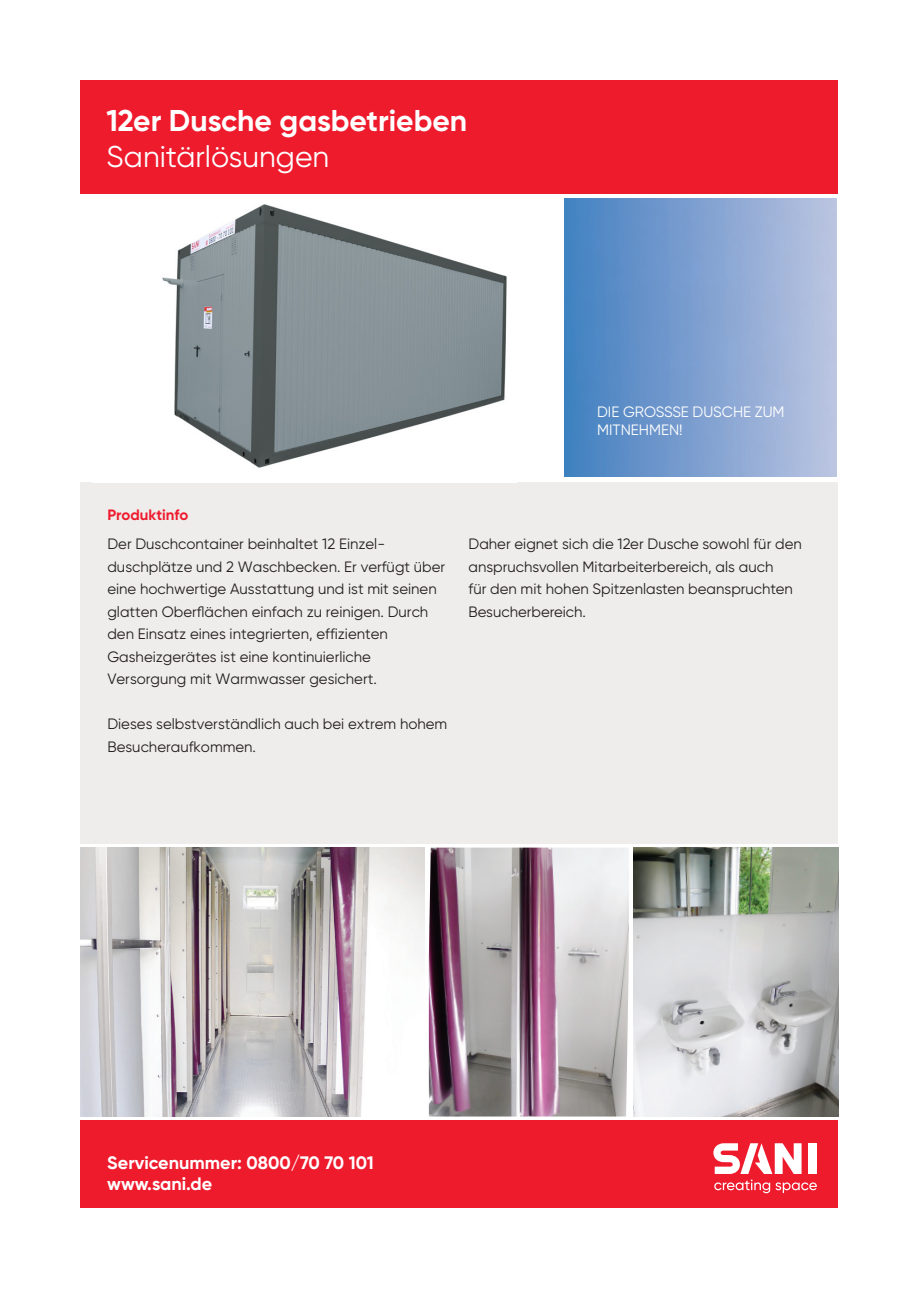
<style>
.page{position:relative;width:919px;height:1289px;background:#fff}
.page>*{position:absolute;margin:0;border:0;box-sizing:border-box;transform-origin:0 0}
.t1{font:700 30px "Gilroy";color:#fff}
.t2{font:30px "Gilroy";color:#fff}
.t3{font:700 18px/21.6px "Gilroy";color:#fff}
.t4{font:15px/22.5px "Gilroy";color:#231f20}
.t5{font:15px/18px "Gilroy";letter-spacing:-.005em;color:#fff}
.t6{font:700 15px "Gilroy";color:#ee1b2d}
</style>
<div class="page">
<img style="left:565px;top:198px;width:271px;height:278px">
<div style="left:81px;top:1120px;width:757px;height:88px;background:#ee1b2d"></div>
<div style="left:807px;top:1143px;width:9px;height:30px;background:#fff"></div>
<svg style="left:713px;top:1143px;width:88px;height:30px"></svg>
<svg style="left:714px;top:1179px;width:102px;height:14px"></svg>
<div style="left:81px;top:81px;width:757px;height:113px;background:#ee1b2d"></div>
<img style="left:81px;top:847px;width:343px;height:269px">
<img style="left:633px;top:847px;width:205px;height:269px">
<img style="left:429px;top:847px;width:199px;height:269px">
<div style="left:81px;top:482px;width:757px;height:361px;background:#efedec"></div>
<img style="left:162px;top:204px;width:345px;height:264px">
<h1 class="t1" style="left:106px;top:102px;width:362px">12er Dusche gasbetrieben</h1>
<h1 class="t2" style="left:106px;top:138px;width:224px">Sanitärlösungen</h1>
<p class="t5" style="left:597px;top:402px;width:189px">DIE GROSSSE DUSCHE ZUM<br>MITNEHMEN!</p>
<p class="t6" style="left:107px;top:505px;width:82px">Produktinfo</p>
<p class="t4" style="left:107px;top:532px;width:339px">Der Duschcontainer beinhaltet 12 Einzel&shy;duschplätze und 2 Waschbecken. Er verfügt über eine hochwertige Ausstattung und ist mit seinen glatten Oberflächen einfach zu reinigen. Durch den Einsatz eines integrierten, effizienten Gasheizgerätes ist eine kontinuierliche Versorgung mit Warmwasser gesichert.</p>
<p class="t4" style="left:107px;top:712px;width:341px">Dieses selbstverständlich auch bei extrem hohem<br>Besucheraufkommen.</p>
<p class="t4" style="left:468px;top:532px;width:335px">Daher eignet sich die 12er Dusche sowohl für den anspruchsvollen Mitarbeiterbereich, als auch<br>für den mit hohen Spitzenlasten beanspruchten Besucherbereich.</p>
<p class="t3" style="left:107px;top:1151px;width:268px">Servicenummer: 0800/70 70 101 www.sani.de</p>
</div>
